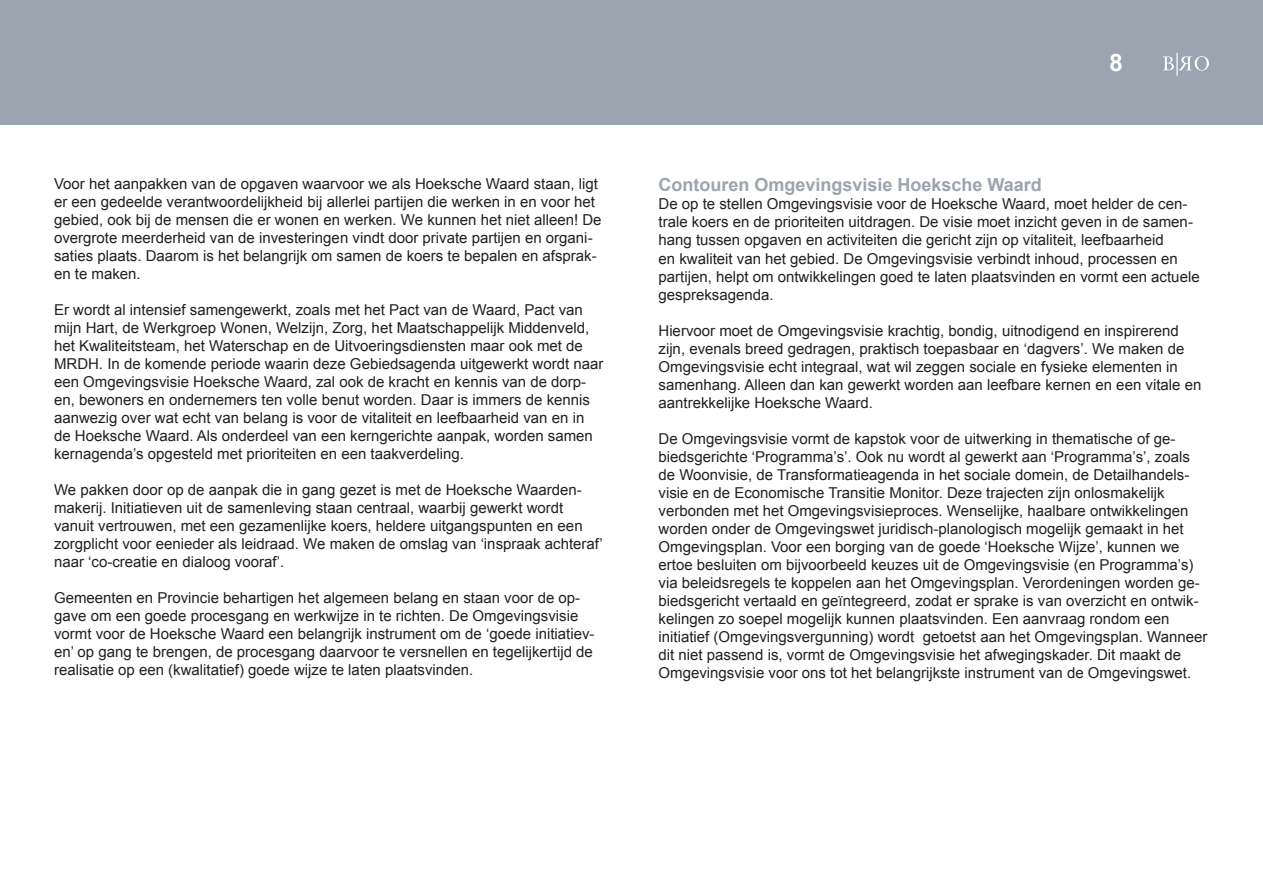
<style>
.page{position:relative;width:1263px;height:893px;background:#fff}
.page>*{position:absolute;margin:0;border:0;box-sizing:border-box;transform-origin:0 0}
.t1{font:700 24px "Arial";color:#fff}
.t2{font:700 18px "Arial";color:#9ba4af}
.t3{font:15px/18px "Arial";color:#231f20}
</style>
<div class="page">
<div style="left:0;top:0;width:1263px;height:124px;background:#9ba4af"></div>
<svg style="left:1163px;top:56px;width:46px;height:15px"></svg>
<hr style="left:1176px;top:53px;width:2px;height:23px;background:#fff">
<p class="t3" style="left:54px;top:175px;width:549px">Voor het aanpakken van de opgaven waarvoor we als Hoeksche Waard staan, ligt er een gedeelde verantwoordelijkheid bij allerlei partijen die werken in en voor het gebied, ook bij de mensen die er wonen en werken. We kunnen het niet alleen! De overgrote meerderheid van de investeringen vindt door private partijen en organi&shy;saties plaats. Daarom is het belangrijk om samen de koers te bepalen en afsprak&shy;en te maken.</p>
<p class="t3" style="left:54px;top:301px;width:551px">Er wordt al intensief samengewerkt, zoals met het Pact van de Waard, Pact van mijn Hart, de Werkgroep Wonen, Welzijn, Zorg, het Maatschappelijk Middenveld, het Kwaliteitsteam, het Waterschap en de Uitvoeringsdiensten maar ook met de MRDH. In de komende periode waarin deze Gebiedsagenda uitgewerkt wordt naar een Omgevingsvisie Hoeksche Waard, zal ook de kracht en kennis van de dorp&shy;en, bewoners en ondernemers ten volle benut worden. Daar is immers de kennis aanwezig over wat echt van belang is voor de vitaliteit en leefbaarheid van en in de Hoeksche Waard. Als onderdeel van een kerngerichte aanpak, worden samen kernagenda’s opgesteld met prioriteiten en een taakverdeling.</p>
<p class="t3" style="left:54px;top:481px;width:550px">We pakken door op de aanpak die in gang gezet is met de Hoeksche Waarden&shy;makerij. Initiatieven uit de samenleving staan centraal, waarbij gewerkt wordt vanuit vertrouwen, met een gezamenlijke koers, heldere uitgangspunten en een zorgplicht voor eenieder als leidraad. We maken de omslag van ‘inspraak achteraf’ naar ‘co-creatie en dialoog vooraf’.</p>
<p class="t3" style="left:54px;top:589px;width:542px">Gemeenten en Provincie behartigen het algemeen belang en staan voor de op&shy;gave om een goede procesgang en werkwijze in te richten. De Omgevingsvisie vormt voor de Hoeksche Waard een belangrijk instrument om de ‘goede initiatiev&shy;en’ op gang te brengen, de procesgang daarvoor te versnellen en tegelijkertijd de realisatie op een (kwalitatief) goede wijze te laten plaatsvinden.</p>
<p class="t1" style="left:1109px;top:47px;width:15px">8</p>
<p class="t2" style="left:658px;top:173px;width:385px">Contouren Omgevingsvisie Hoeksche Waard</p>
<p class="t3" style="left:658px;top:195px;width:543px">De op te stellen Omgevingsvisie voor de Hoeksche Waard, moet helder de cen&shy;trale koers en de prioriteiten uitdragen. De visie moet inzicht geven in de samen&shy;hang tussen opgaven en activiteiten die gericht zijn op vitaliteit, leefbaarheid<br>en kwaliteit van het gebied. De Omgevingsvisie verbindt inhoud, processen en partijen, helpt om ontwikkelingen goed te laten plaatsvinden en vormt een actuele gespreksagenda.</p>
<p class="t3" style="left:658px;top:321px;width:544px">Hiervoor moet de Omgevingsvisie krachtig, bondig, uitnodigend en inspirerend zijn, evenals breed gedragen, praktisch toepasbaar en ‘dagvers’. We maken de Omgevingsvisie echt integraal, wat wil zeggen sociale en fysieke elementen in samenhang. Alleen dan kan gewerkt worden aan leefbare kernen en een vitale en aantrekkelijke Hoeksche Waard.</p>
<p class="t3" style="left:658px;top:429px;width:550px">De Omgevingsvisie vormt de kapstok voor de uitwerking in thematische of ge&shy;biedsgerichte ‘Programma’s’. Ook nu wordt al gewerkt aan ‘Programma’s’, zoals de Woonvisie, de Transformatieagenda in het sociale domein, de Detailhandels&shy;visie en de Economische Transitie Monitor. Deze trajecten zijn onlosmakelijk verbonden met het Omgevingsvisieproces. Wenselijke, haalbare ontwikkelingen worden onder de Omgevingswet juridisch-planologisch mogelijk gemaakt in het Omgevingsplan. Voor een borging van de goede ‘Hoeksche Wijze’, kunnen we ertoe besluiten om bijvoorbeeld keuzes uit de Omgevingsvisie (en Programma’s) via beleidsregels te koppelen aan het Omgevingsplan. Verordeningen worden ge&shy;biedsgericht vertaald en geïntegreerd, zodat er sprake is van overzicht en ontwik&shy;kelingen zo soepel mogelijk kunnen plaatsvinden. Een aanvraag rondom een initiatief (Omgevingsvergunning) wordt getoetst aan het Omgevingsplan. Wanneer dit niet passend is, vormt de Omgevingsvisie het afwegingskader. Dit maakt de Omgevingsvisie voor ons tot het belangrijkste instrument van de Omgevingswet.</p>
</div>
